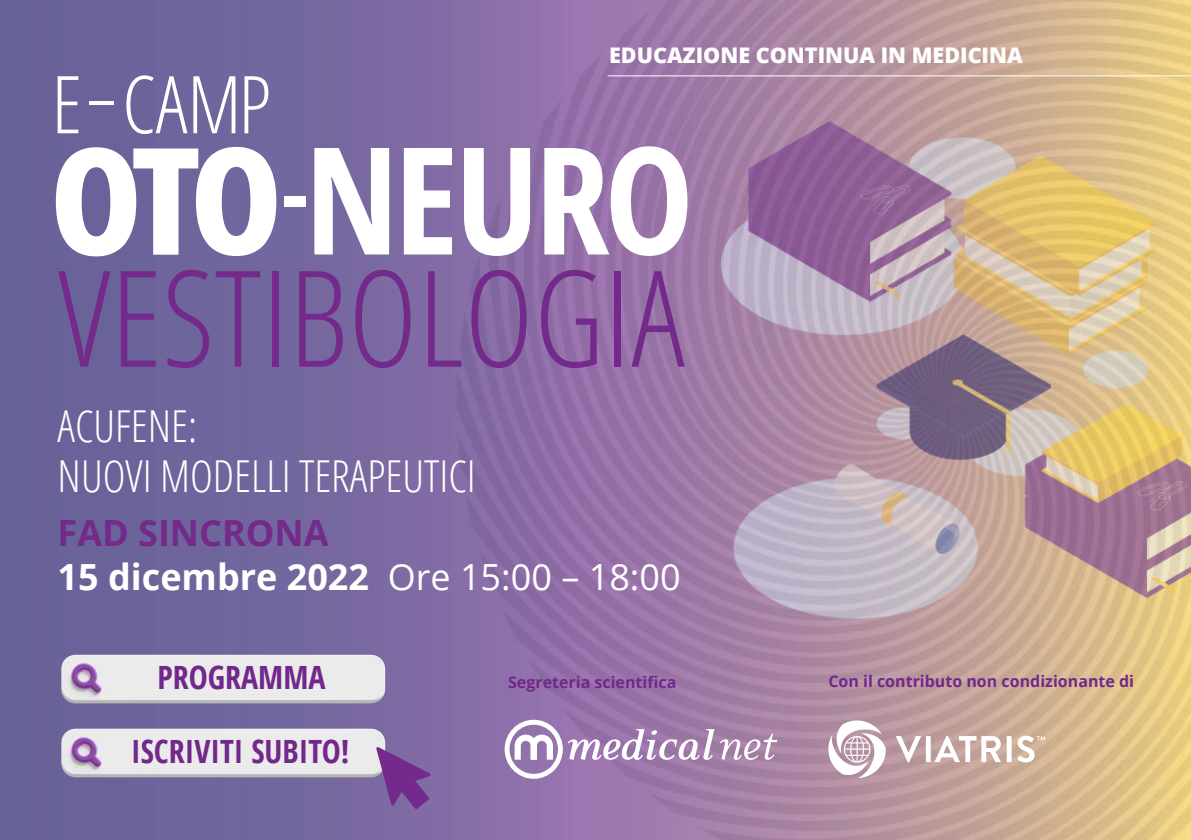
<style>
.page{position:relative;width:1191px;height:840px;background:#fff}
.page>*{position:absolute;margin:0;border:0;box-sizing:border-box;transform-origin:0 0}
.t1{font:300 condensed 44px/50px "Open Sans";color:#fff}
.t2{font:700 36px/43.2px "Open Sans";color:#fff}
.t3{font:700 condensed 32px "Open Sans";color:#72288b}
.t4{font:800 21.6px "Open Sans";color:#fff}
.t5{font:700 16px "Open Sans";color:#72288b}
.s1{color:#732a8a}
.s2{font-weight:400}
</style>
<div class="page">
<img style="left:0;top:0;width:1191px;height:839px">
<svg style="left:58px;top:76px;width:20px;height:57px"></svg>
<hr style="left:89px;top:101px;width:25px;height:4px;background:#fff">
<svg style="left:126px;top:75px;width:61px;height:59px"></svg>
<svg style="left:193px;top:76px;width:42px;height:57px"></svg>
<svg style="left:244px;top:76px;width:24px;height:57px"></svg>
<div style="left:284px;top:197px;width:22px;height:10px;background:#fff"></div>
<svg style="left:58px;top:271px;width:52px;height:95px;background:#6b5595"></svg>
<svg style="left:121px;top:271px;width:35px;height:95px;background:#6c5094"></svg>
<svg style="left:168px;top:270px;width:41px;height:98px;background:#6e5596"></svg>
<svg style="left:216px;top:271px;width:44px;height:95px;background:#705a99"></svg>
<div style="left:272px;top:271px;width:6px;height:95px;background:#732a8a"></div>
<svg style="left:299px;top:271px;width:44px;height:95px;background:#745096"></svg>
<svg style="left:355px;top:270px;width:55px;height:98px;background:#79589b"></svg>
<svg style="left:428px;top:271px;width:33px;height:95px;background:#7f5c9e"></svg>
<svg style="left:471px;top:270px;width:55px;height:98px;background:#80589c"></svg>
<svg style="left:541px;top:270px;width:55px;height:98px;background:#8a5ca0"></svg>
<div style="left:614px;top:271px;width:7px;height:95px;background:#732a8a"></div>
<svg style="left:631px;top:271px;width:53px;height:95px;background:#90619f"></svg>
<svg style="left:314px;top:148px;width:75px;height:106px"></svg>
<svg style="left:404px;top:148px;width:48px;height:106px"></svg>
<svg style="left:464px;top:148px;width:66px;height:108px"></svg>
<svg style="left:544px;top:146px;width:143px;height:110px"></svg>
<svg style="left:56px;top:147px;width:220px;height:109px"></svg>
<img style="left:61px;top:654px;width:324px;height:49px">
<img style="left:61px;top:728px;width:324px;height:49px">
<svg style="left:376px;top:746px;width:54px;height:62px;background:#7c4e98"></svg>
<hr style="left:607px;top:75px;width:584px;height:1px;background:#fff">
<svg style="left:1017px;top:735px;width:28px;height:27px"></svg>
<svg style="left:895px;top:735px;width:116px;height:27px"></svg>
<svg style="left:827px;top:720px;width:59px;height:57px"></svg>
<svg style="left:720px;top:732px;width:57px;height:27px"></svg>
<svg style="left:504px;top:719px;width:210px;height:59px"></svg>
<h3 class="t4" style="left:609px;top:39px;width:415px">EDUCAZIONE CONTINUA IN MEDICINA</h3>
<h1 class="t1" style="left:58px;top:399px;width:420px">ACUFENE:<br>NUOVI MODELLI TERAPEUTICI</h1>
<h2 class="t2" style="left:58px;top:510px;width:624px"><span class="s1">FAD SINCRONA<br></span>15 dicembre 2022 <span class="s2">Ore 15:00 – 18:00</span></h2>
<h3 class="t3" style="left:157px;top:654px;width:170px">PROGRAMMA</h3>
<h3 class="t3" style="left:131px;top:728px;width:220px">ISCRIVITI SUBITO!</h3>
<p class="t5" style="left:508px;top:670px;width:170px">Segreteria scientifica</p>
<p class="t5" style="left:828px;top:669px;width:307px">Con il contributo non condizionante di</p>
</div>
